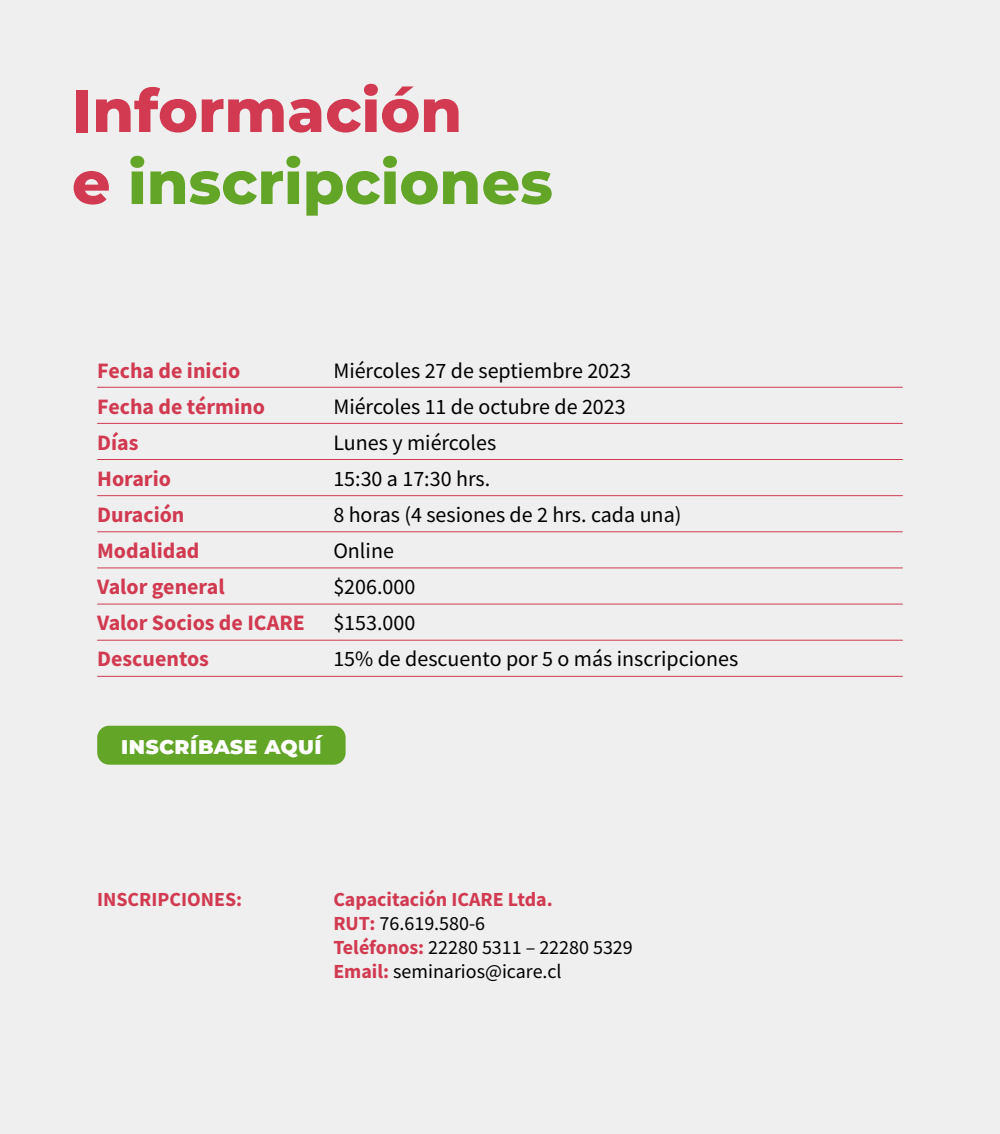
<style>
.page{position:relative;width:1000px;height:1134px;background:#efefef}
.page>*{position:absolute;margin:0;border:0;box-sizing:border-box;transform-origin:0 0}
.t1{font:800 60px/72px "Montserrat";color:#62a527}
.t2{font:800 24px "Montserrat";color:#fff}
.t3{font:22px/36px "Source Sans Pro";color:#000}
.t4{font:700 22px/36px "Source Sans Pro";color:#d13a51}
.t5{font:20px/24px "Source Sans Pro";color:#000}
.t6{font:700 20px "Source Sans Pro";color:#d13a51}
.s1{color:#d13a51}
.s2{font-weight:700;color:#d13a51}
</style>
<div class="page">
<hr style="left:98px;top:387px;width:804px;height:1px;background:#d13a51">
<hr style="left:98px;top:423px;width:804px;height:1px;background:#d13a51">
<hr style="left:98px;top:459px;width:804px;height:1px;background:#d13a51">
<hr style="left:98px;top:495px;width:804px;height:1px;background:#d13a51">
<hr style="left:98px;top:531px;width:804px;height:1px;background:#d13a51">
<hr style="left:98px;top:567px;width:804px;height:1px;background:#d13a51">
<hr style="left:98px;top:604px;width:804px;height:1px;background:#d13a51">
<hr style="left:98px;top:640px;width:804px;height:1px;background:#d13a51">
<hr style="left:98px;top:676px;width:804px;height:1px;background:#d13a51">
<div style="left:97px;top:726px;width:249px;height:39px;background:#62a527;border-radius:12px"></div>
<h1 class="t1" style="left:72px;top:71px;width:482px"><span class="s1">Información<br>e</span> inscripciones</h1>
<p class="t4" style="left:97px;top:352px;width:209px">Fecha de inicio<br>Fecha de término<br>Días<br>Horario<br>Duración<br>Modalidad<br>Valor general<br>Valor Socios de ICARE<br>Descuentos</p>
<p class="t3" style="left:333px;top:353px;width:406px">Miércoles 27 de septiembre 2023<br>Miércoles 11 de octubre de 2023<br>Lunes y miércoles<br>15:30 a 17:30 hrs.<br>8 horas (4 sesiones de 2 hrs. cada una)<br>Online<br>$206.000<br>$153.000<br>15% de descuento por 5 o más inscripciones</p>
<p class="t2" style="left:121px;top:728px;width:203px">inscríbase aquí</p>
<p class="t6" style="left:97px;top:886px;width:146px">INSCRIPCIONES:</p>
<p class="t5" style="left:333px;top:887px;width:301px"><span class="s2">Capacitación ICARE Ltda.<br>RUT:</span> 76.619.580-6<br><span class="s2">Teléfonos:</span> 22280 5311 – 22280 5329<br><span class="s2">Email:</span> seminarios@icare.cl</p>
</div>
